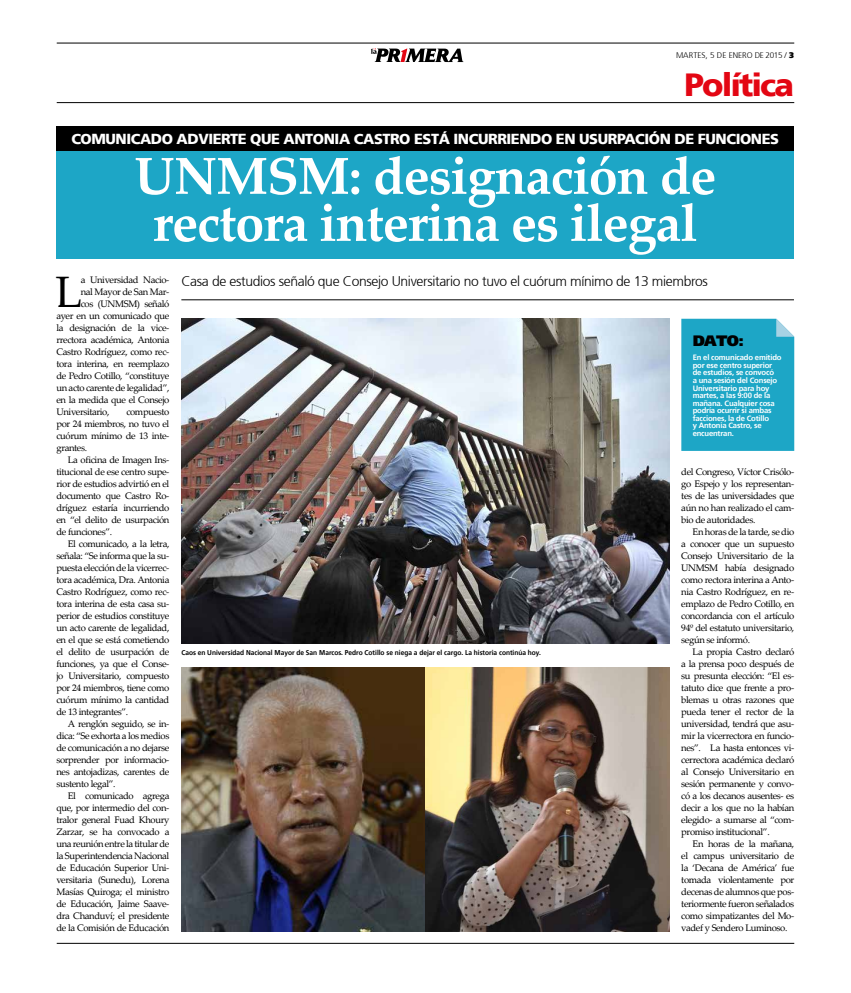
<style>
.page{position:relative;width:851px;height:993px;background:#fff}
.page>*{position:absolute;margin:0;border:0;box-sizing:border-box;transform-origin:0 0}
.t1{font:700 52px/47px "Palatino Linotype";letter-spacing:-.02em;color:#fff;text-align:center}
.t2{font:44px "Palatino Linotype";color:#000}
.t3{font:900 32px "Frutiger 75";letter-spacing:-.06em;color:#e30613}
.t4{font:900 15px "Frutiger";color:#000}
.t5{font:900 14.5px "Frutiger 75";letter-spacing:-.03em;color:#fff}
.t6{font:300 14px "Frutiger 45";letter-spacing:-.025em;color:#000}
.t7{font:9.5px/12px "Palatino Linotype";letter-spacing:-.04em;color:#000;text-align:justify}
.t8{font:300 8.2px "Frutiger 45";color:#000}
.t9{font:700 7.7px/7.5px "Frutiger 65";letter-spacing:-.025em;color:#fff}
.t10{font:700 7px "Frutiger 65";color:#000;scale:.94 1}
.s1{font-family:"Frutiger";font-weight:900}
</style>
<div class="page">
<hr style="left:57px;top:102px;width:737px;height:1px;background:#000">
<hr style="left:57px;top:43px;width:737px;height:1px;background:#000">
<svg style="left:371px;top:48px;width:92px;height:14px"></svg>
<hr style="left:57px;top:942px;width:737px;height:1px;background:#000">
<div style="left:681px;top:318px;width:113px;height:133px;background:#1da6c6"></div>
<div style="left:56px;top:147px;width:737px;height:112px;background:#1da6c6"></div>
<div style="left:56px;top:127px;width:737px;height:24px;background:#000"></div>
<img style="left:181px;top:319px;width:488px;height:324px">
<img style="left:181px;top:667px;width:244px;height:264px">
<img style="left:425px;top:667px;width:244px;height:264px">
<hr style="left:181px;top:299px;width:612px;height:1px;background:#000">
<p class="t8" style="left:676px;top:50px;width:119px">MARTES, 5 DE ENERO DE 2015 / <span class="s1">3</span></p>
<h3 class="t3" style="left:684px;top:66px;width:111px">Política</h3>
<h3 class="t5" style="left:71px;top:130px;width:709px">COMUNICADO ADVIERTE QUE ANTONIA CASTRO ESTÁ INCURRIENDO EN USURPACIÓN DE FUNCIONES</h3>
<h1 class="t1" style="left:134px;top:151px;width:583px">UNMSM: designación de rectora interina es ilegal</h1>
<h2 class="t2" style="left:56px;top:260px;width:28px">L</h2>
<p class="t7" style="left:81px;top:273px;width:90px">a Universidad Nacio-</p>
<p class="t7" style="left:81px;top:285px;width:90px">nal Mayor de San Mar-</p>
<p class="t7" style="left:81px;top:297px;width:90px">cos (UNMSM) señaló</p>
<p class="t7" style="left:56px;top:309px;width:114px">ayer en un comunicado que</p>
<p class="t7" style="left:56px;top:321px;width:114px">la designación de la vice-</p>
<p class="t7" style="left:56px;top:333px;width:114px">rrectora académica, Antonia</p>
<p class="t7" style="left:56px;top:345px;width:114px">Castro Rodríguez, como rec-</p>
<p class="t7" style="left:56px;top:357px;width:114px">tora interina, en reemplazo</p>
<p class="t7" style="left:56px;top:369px;width:114px">de Pedro Cotillo, “constituye</p>
<p class="t7" style="left:56px;top:381px;width:114px">un acto carente de legalidad”,</p>
<p class="t7" style="left:56px;top:393px;width:114px">en la medida que el Consejo</p>
<p class="t7" style="left:56px;top:405px;width:54px">Universitario,</p>
<p class="t7" style="left:56px;top:405px;width:114px;text-indent:70px">compuesto por 24 miembros, no tuvo el cuórum mínimo de 13 inte&shy;grantes.</p>
<p class="t7" style="left:56px;top:453px;width:114px;text-indent:11px">La oficina de Imagen Ins&shy;titucional de ese centro supe&shy;rior de estudios advirtió en el documento que Castro Ro&shy;dríguez estaría incurriendo en “el delito de usurpación de funciones”.</p>
<p class="t7" style="left:56px;top:537px;width:114px;text-indent:11px">El comunicado, a la letra, señala: “Se informa que la su&shy;puesta elección de la vicerrec&shy;tora académica, Dra. Antonia Castro Rodríguez, como rec&shy;tora interina de esta casa su&shy;perior de estudios constituye un acto carente de legalidad, en el que se está cometiendo el delito de usurpación de funciones, ya que el Conse&shy;jo Universitario, compuesto por 24 miembros, tiene como cuórum mínimo la cantidad de 13 integrantes”.</p>
<p class="t7" style="left:56px;top:717px;width:114px;text-indent:11px">A renglón seguido, se in&shy;dica: “Se exhorta a los medios de comunicación a no dejarse sorprender por informacio&shy;nes antojadizas, carentes de sustento legal”.</p>
<p class="t7" style="left:56px;top:789px;width:114px;text-indent:11px">El comunicado agrega que, por intermedio del con&shy;tralor general Fuad Khoury Zarzar, se ha convocado a una reunión entre la titular de la Superintendencia Nacional de Educación Superior Uni&shy;versitaria (Sunedu), Lorena Masías Quiroga; el ministro de Educación, Jaime Saave&shy;dra Chanduví; el presidente de la Comisión de Educación</p>
<h3 class="t6" style="left:181px;top:273px;width:528px">Casa de estudios señaló que Consejo Universitario no tuvo el cuórum mínimo de 13 miembros</h3>
<p class="t10" style="left:181px;top:648px;width:384px">Caos en Universidad Nacional Mayor de San Marcos. Pedro Cotillo se niega a dejar el cargo. La historia continúa hoy.</p>
<h3 class="t4" style="left:692px;top:331px;width:53px">DATO:</h3>
<p class="t9" style="left:692px;top:354px;width:90px">En el comunicado emitido por ese centro superior de estudios, se convocó<br>a una sesión del Consejo<br>Universitario para hoy martes, a las 9:00 de la mañana. Cualquier cosa podría ocurrir si ambas facciones, la de Cotillo<br>y Antonia Castro, se encuentran.</p>
<p class="t7" style="left:681px;top:465px;width:114px">del Congreso, Víctor Crisólo&shy;go Espejo y los representan&shy;tes de las universidades que aún no han realizado el cam&shy;bio de autoridades.</p>
<p class="t7" style="left:681px;top:525px;width:114px;text-indent:11px">En horas de la tarde, se dio a conocer que un supuesto Consejo Universitario de la UNMSM había designado como rectora interina a Anto&shy;nia Castro Rodríguez, en re&shy;emplazo de Pedro Cotillo, en concordancia con el artículo 94º del estatuto universitario, según se informó.</p>
<p class="t7" style="left:681px;top:645px;width:114px;text-indent:11px">La propia Castro declaró a la prensa poco después de su presunta elección: “El es&shy;tatuto dice que frente a pro&shy;blemas u otras razones que pueda tener el rector de la universidad, tendrá que asu&shy;mir la vicerrectora en funcio&shy;nes”. La hasta entonces vi&shy;cerrectora académica declaró al Consejo Universitario en sesión permanente y convo&shy;có a los decanos ausentes- es decir a los que no la habían elegido- a sumarse al “com&shy;promiso institucional”.</p>
<p class="t7" style="left:681px;top:837px;width:114px;text-indent:11px">En horas de la mañana, el campus universitario de la ‘Decana de América’ fue tomada violentamente por decenas de alumnos que pos&shy;teriormente fueron señalados como simpatizantes del Mo&shy;vadef y Sendero Luminoso.</p>
</div>
